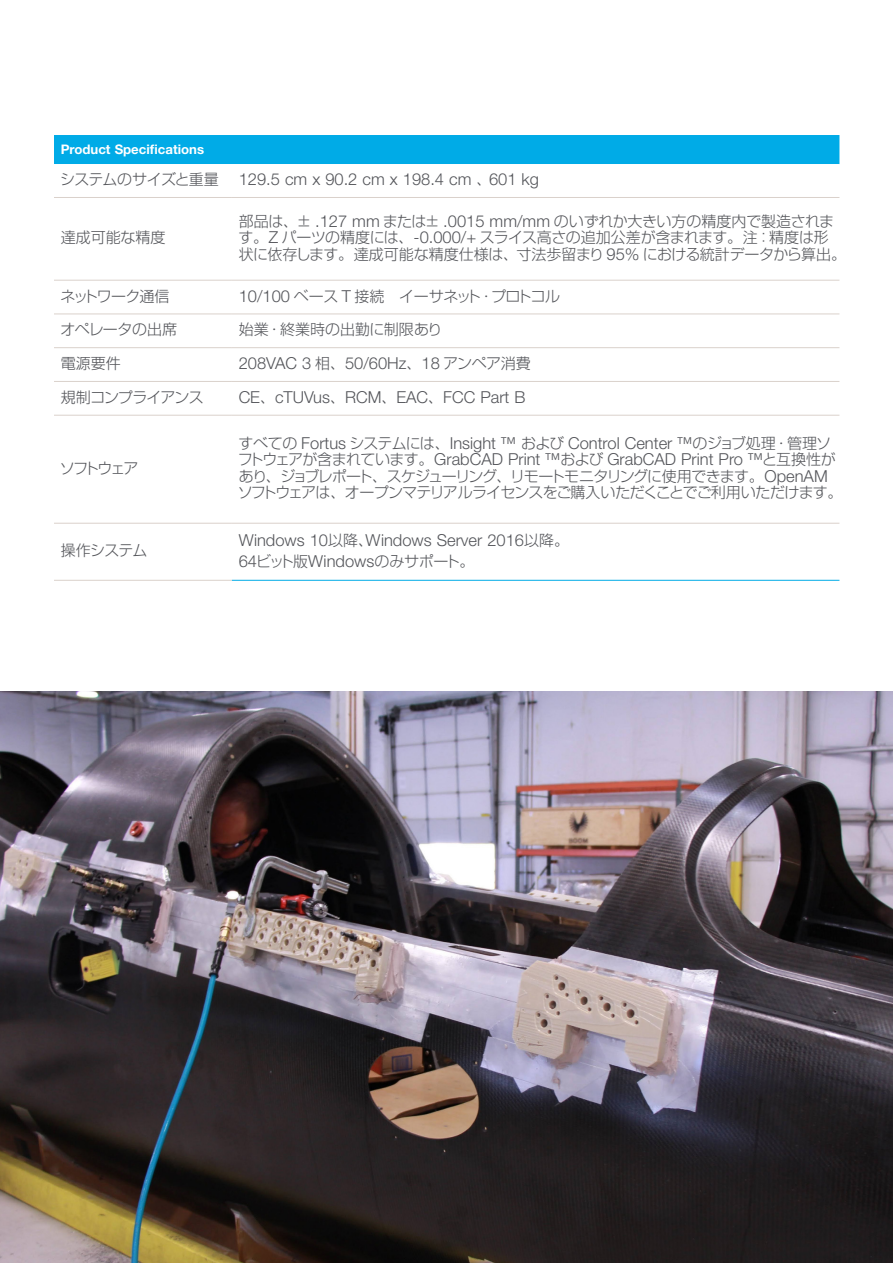
<style>
.page{position:relative;width:893px;height:1263px;background:#fff}
.page>*{position:absolute;margin:0;border:0;box-sizing:border-box;transform-origin:0 0}
.TBL_-_Body{font:300 16.5px/16.5px "Helvetica Neue LT Std";color:#54555a}
.TBL_-_Body-2{font:300 15px/16.5px "Shin Go Pro";letter-spacing:-.035em;color:#54555a}
.TBL_-_Body-3{font:300 15px/16.5px "Shin Go Pro";letter-spacing:-.065em;color:#54555a}
.TBL_-_Body-4{font:300 15px "Shin Go Pro";color:#54555a}
.TBL_-_Body-5{font:300 15px "Shin Go Pro";letter-spacing:-.055em;color:#54555a}
.TBL_-_Title{font:700 13.2px "Helvetica Neue LT Std";color:#fff}
.s1{font-family:"Shin Go Pro";font-size:15px}
.s2{font-family:"Helvetica Neue LT Std";font-size:16.5px}
</style>
<div class="page">
<img style="left:0;top:691px;width:893px;height:572px">
<div style="left:54px;top:135px;width:785px;height:29px;background:#00abe7"></div>
<svg style="left:54px;top:279px;width:785px;height:301px"></svg>
<hr style="left:54px;top:197px;width:178px;height:1px;background:#dad1cb">
<hr style="left:232px;top:197px;width:607px;height:1px;background:#dad1cb">
<hr style="left:54px;top:280px;width:178px;height:1px;background:#dad1cb">
<hr style="left:232px;top:280px;width:607px;height:1px;background:#dad1cb">
<hr style="left:54px;top:314px;width:178px;height:1px;background:#dad1cb">
<hr style="left:232px;top:314px;width:607px;height:1px;background:#dad1cb">
<hr style="left:54px;top:347px;width:178px;height:1px;background:#dad1cb">
<hr style="left:232px;top:347px;width:607px;height:1px;background:#dad1cb">
<hr style="left:54px;top:381px;width:178px;height:1px;background:#dad1cb">
<hr style="left:232px;top:381px;width:607px;height:1px;background:#dad1cb">
<hr style="left:54px;top:415px;width:178px;height:1px;background:#dad1cb">
<hr style="left:232px;top:415px;width:607px;height:1px;background:#dad1cb">
<hr style="left:54px;top:523px;width:178px;height:1px;background:#dad1cb">
<hr style="left:232px;top:523px;width:607px;height:1px;background:#dad1cb">
<hr style="left:54px;top:580px;width:178px;height:1px;background:#dad1cb">
<hr style="left:232px;top:580px;width:607px;height:1px;background:#00abe7">
<p class="TBL_-_Title" style="left:61px;top:141px;width:145px">Product Specifications</p>
<p class="TBL_-_Body-2" style="left:60px;top:169px;width:160px">システムのサイズと重量</p>
<p class="TBL_-_Body" style="left:239px;top:171px;width:302px">129.5 cm x 90.2 cm x 198.4 cm <span class="s1">、</span>601 kg</p>
<p class="TBL_-_Body-4" style="left:61px;top:225px;width:106px">達成可能な精度</p>
<p class="TBL_-_Body-2" style="left:238px;top:211px;width:609px">部品は、± <span class="s2">.127 mm</span> または± <span class="s2">.0015 mm/mm</span> のいずれか大きい方の精度内で製造されます。<span class="s2">Z</span> パーツの精度には、<span class="s2">-0.000/+</span> スライス高さの追加公差が含まれます。注：精度は形状に依存します。達成可能な精度仕様は、寸法歩留まり <span class="s2">95%</span> における統計データから算出。</p>
<p class="TBL_-_Body-3" style="left:60px;top:286px;width:110px">ネットワーク通信</p>
<p class="TBL_-_Body-2" style="left:239px;top:286px;width:323px"><span class="s2">10/100</span> ベース <span class="s2">T</span> 接続 イーサネット・プロトコル</p>
<p class="TBL_-_Body-2" style="left:60px;top:319px;width:118px">オペレータの出席</p>
<p class="TBL_-_Body-4" style="left:239px;top:317px;width:205px">始業・終業時の出勤に制限あり</p>
<p class="TBL_-_Body-2" style="left:61px;top:353px;width:61px">電源要件</p>
<p class="TBL_-_Body" style="left:239px;top:355px;width:294px">208VAC 3 <span class="s1">相、</span>50/60Hz<span class="s1">、</span>18 <span class="s1">アンペア消費</span></p>
<p class="TBL_-_Body-5" style="left:61px;top:385px;width:145px">規制コンプライアンス</p>
<p class="TBL_-_Body" style="left:239px;top:388px;width:288px">CE<span class="s1">、</span>cTUVus<span class="s1">、</span>RCM<span class="s1">、</span>EAC<span class="s1">、</span>FCC Part B</p>
<p class="TBL_-_Body-2" style="left:60px;top:458px;width:80px">ソフトウェア</p>
<p class="TBL_-_Body-2" style="left:61px;top:540px;width:88px">操作システム</p>
<p class="TBL_-_Body" style="left:238px;top:434px;width:600px"><span class="s1">すべての</span> Fortus <span class="s1">システムには、</span>Insight ™ <span class="s1">および</span> Control Center ™<span class="s1">のジョブ処理・管理ソフトウェアが含まれています。</span>GrabCAD Print ™<span class="s1">および</span> GrabCAD Print Pro ™<span class="s1">と互換性が</span></p>
<p class="TBL_-_Body-3" style="left:238px;top:466px;width:606px">あり、ジョブレポート、スケジューリング、リモートモニタリングに使用できます。<span class="s2">OpenAM</span>ソフトウェアは、オープンマテリアルライセンスをご購入いただくことでご利用いただけます。</p>
<p class="TBL_-_Body" style="left:239px;top:531px;width:332px">Windows 10<span class="s1">以降、</span>Windows Server 2016<span class="s1">以降。</span></p>
<p class="TBL_-_Body-2" style="left:239px;top:551px;width:237px"><span class="s2">64</span>ビット版<span class="s2">Windows</span>のみサポート。</p>
</div>
